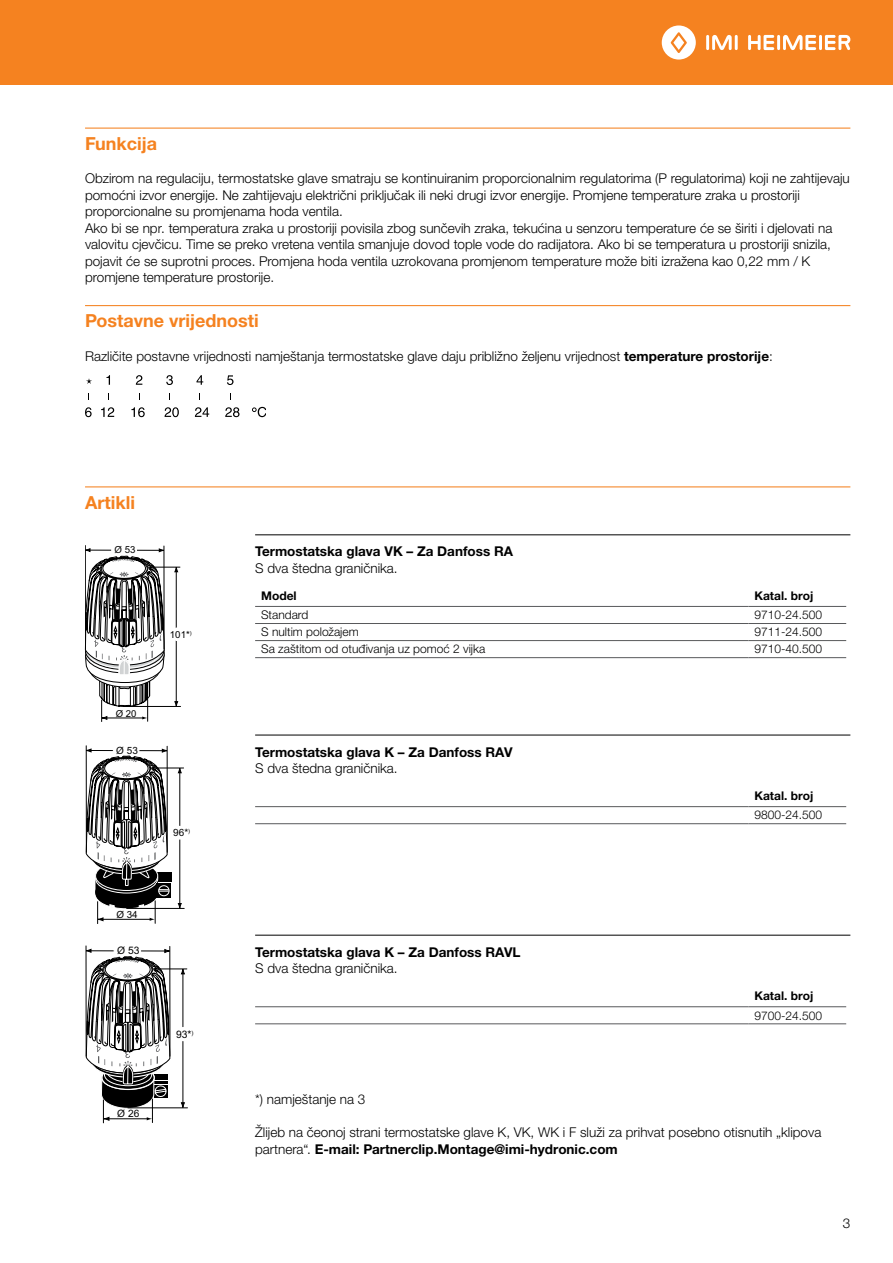
<style>
.page{position:relative;width:893px;height:1263px;background:#fff}
.page>*{position:absolute;margin:0;border:0;box-sizing:border-box;transform-origin:0 0}
.t1{font:700 18px "Helvetica Neue LTW1 G";color:#f58220}
.t2{font:300 13.5px/16.5px "Helvetica Neue LTW1 G";color:#000}
.t3{font:700 13.5px "Helvetica Neue LTW1 G";color:#000}
.t4{font:300 12px "Helvetica Neue LTW1 G";color:#000}
.t5{font:700 12px "Helvetica Neue LTW1 G";color:#000}
.t6{font:10.35px "Arial";color:#000}
.t7{font:10.2px "Arial";color:#000}
.t8{font:10.05px "Arial";color:#000}
.t9{font:9.9px "Arial";color:#000}
.t10{font:9.75px "Arial";color:#000}
.t11{font:9.6px "Arial";color:#000}
.s1{font-weight:700}
</style>
<div class="page">
<div style="left:0;top:0;width:893px;height:85px;background:#f58220"></div>
<hr style="left:706px;top:35px;width:3px;height:15px;background:#fff">
<hr style="left:735px;top:35px;width:3px;height:15px;background:#fff">
<svg style="left:712px;top:35px;width:20px;height:15px"></svg>
<svg style="left:662px;top:25px;width:34px;height:35px"></svg>
<hr style="left:777px;top:35px;width:3px;height:15px;background:#fff">
<svg style="left:748px;top:35px;width:26px;height:15px"></svg>
<hr style="left:819px;top:35px;width:3px;height:15px;background:#fff">
<svg style="left:783px;top:35px;width:33px;height:15px"></svg>
<svg style="left:825px;top:35px;width:25px;height:15px"></svg>
<hr style="left:85px;top:128px;width:765px;height:1px;background:#f58220">
<hr style="left:85px;top:305px;width:765px;height:1px;background:#f58220">
<hr style="left:85px;top:486px;width:765px;height:1px;background:#f58220">
<hr style="left:255px;top:534px;width:595px;height:1px;background:#000">
<hr style="left:255px;top:735px;width:595px;height:1px;background:#000">
<hr style="left:255px;top:606px;width:493px;height:1px;background:#58595b">
<hr style="left:748px;top:606px;width:98px;height:1px;background:#58595b">
<hr style="left:255px;top:623px;width:493px;height:1px;background:#58595b">
<hr style="left:748px;top:623px;width:98px;height:1px;background:#58595b">
<hr style="left:255px;top:640px;width:493px;height:1px;background:#58595b">
<hr style="left:255px;top:657px;width:493px;height:1px;background:#58595b">
<hr style="left:748px;top:640px;width:98px;height:1px;background:#58595b">
<hr style="left:748px;top:657px;width:98px;height:1px;background:#58595b">
<hr style="left:255px;top:935px;width:595px;height:1px;background:#000">
<hr style="left:255px;top:806px;width:493px;height:1px;background:#58595b">
<hr style="left:255px;top:823px;width:493px;height:1px;background:#58595b">
<hr style="left:748px;top:806px;width:98px;height:1px;background:#58595b">
<hr style="left:748px;top:823px;width:98px;height:1px;background:#58595b">
<hr style="left:255px;top:1006px;width:493px;height:1px;background:#58595b">
<hr style="left:255px;top:1023px;width:493px;height:1px;background:#58595b">
<hr style="left:748px;top:1006px;width:98px;height:1px;background:#58595b">
<hr style="left:748px;top:1023px;width:98px;height:1px;background:#58595b">
<svg style="left:86px;top:378px;width:6px;height:6px"></svg>
<svg style="left:106px;top:375px;width:4px;height:10px"></svg>
<svg style="left:136px;top:375px;width:6px;height:10px"></svg>
<svg style="left:166px;top:375px;width:7px;height:10px"></svg>
<svg style="left:196px;top:375px;width:7px;height:10px"></svg>
<svg style="left:227px;top:375px;width:6px;height:10px"></svg>
<svg style="left:85px;top:407px;width:7px;height:10px"></svg>
<svg style="left:101px;top:407px;width:13px;height:10px"></svg>
<svg style="left:131px;top:407px;width:14px;height:10px"></svg>
<svg style="left:165px;top:407px;width:14px;height:10px"></svg>
<svg style="left:195px;top:407px;width:14px;height:10px"></svg>
<svg style="left:225px;top:407px;width:14px;height:10px"></svg>
<svg style="left:252px;top:407px;width:13px;height:10px"></svg>
<hr style="left:148px;top:567px;width:32px;height:1px;background:#000">
<hr style="left:125px;top:706px;width:56px;height:1px;background:#000">
<hr style="left:176px;top:571px;width:1px;height:131px;background:#000">
<svg style="left:174px;top:701px;width:4px;height:5px"></svg>
<svg style="left:174px;top:567px;width:4px;height:5px"></svg>
<hr style="left:175px;top:627px;width:3px;height:14px;background:#fff;border-radius:2px">
<svg style="left:85px;top:545px;width:83px;height:176px"></svg>
<hr style="left:151px;top:768px;width:33px;height:1px;background:#000">
<hr style="left:127px;top:908px;width:57px;height:1px;background:#000">
<hr style="left:180px;top:772px;width:1px;height:132px;background:#000">
<svg style="left:178px;top:903px;width:4px;height:6px"></svg>
<svg style="left:178px;top:767px;width:4px;height:6px"></svg>
<hr style="left:178px;top:826px;width:4px;height:14px;background:#fff;border-radius:2px">
<svg style="left:85px;top:745px;width:86px;height:179px"></svg>
<hr style="left:153px;top:969px;width:34px;height:1px;background:#000">
<hr style="left:128px;top:1107px;width:59px;height:1px;background:#000">
<hr style="left:183px;top:973px;width:1px;height:130px;background:#000">
<svg style="left:181px;top:1102px;width:4px;height:7px"></svg>
<svg style="left:181px;top:968px;width:4px;height:6px"></svg>
<hr style="left:181px;top:1027px;width:4px;height:14px;background:#fff;border-radius:2px">
<svg style="left:85px;top:945px;width:89px;height:178px"></svg>
<h1 class="t1" style="left:85px;top:132px;width:73px">Funkcija</h1>
<p class="t2" style="left:85px;top:170px;width:766px">Obzirom na regulaciju, termostatske glave smatraju se kontinuiranim proporcionalnim regulatorima (P regulatorima) koji ne zahtijevaju pomoćni izvor energije. Ne zahtijevaju električni priključak ili neki drugi izvor energije. Promjene temperature zraka u prostoriji proporcionalne su promjenama hoda ventila.<br>Ako bi se npr. temperatura zraka u prostoriji povisila zbog sunčevih zraka, tekućina u senzoru temperature će se širiti i djelovati na valovitu cjevčicu. Time se preko vretena ventila smanjuje dovod tople vode do radijatora. Ako bi se temperatura u prostoriji snizila, pojavit će se suprotni proces. Promjena hoda ventila uzrokovana promjenom temperature može biti izražena kao 0,22 mm / K promjene temperature prostorije.</p>
<h1 class="t1" style="left:85px;top:310px;width:175px">Postavne vrijednosti</h1>
<p class="t2" style="left:85px;top:348px;width:689px">Različite postavne vrijednosti namještanja termostatske glave daju približno željenu vrijednost <span class="s1">temperature prostorije</span>:</p>
<h1 class="t1" style="left:85px;top:491px;width:51px">Artikli</h1>
<p class="t10" style="left:115px;top:543px;width:23px">Ø 53</p>
<p class="t11" style="left:116px;top:707px;width:22px">Ø 20</p>
<p class="t8" style="left:116px;top:743px;width:23px">Ø 53</p>
<p class="t9" style="left:116px;top:908px;width:23px">Ø 34</p>
<p class="t6" style="left:117px;top:944px;width:24px">Ø 53</p>
<p class="t7" style="left:117px;top:1107px;width:24px">Ø 26</p>
<p class="t10" style="left:170px;top:628px;width:23px">101*<sup>)</sup></p>
<p class="t8" style="left:173px;top:826px;width:18px">96*<sup>)</sup></p>
<p class="t6" style="left:176px;top:1027px;width:19px">93*<sup>)</sup></p>
<p class="t3" style="left:255px;top:543px;width:259px">Termostatska glava VK – Za Danfoss RA</p>
<p class="t2" style="left:255px;top:560px;width:144px">S dva štedna graničnika.</p>
<p class="t5" style="left:261px;top:588px;width:37px">Model</p>
<p class="t5" style="left:754px;top:588px;width:61px">Katal. broj</p>
<p class="t4" style="left:261px;top:608px;width:49px">Standard</p>
<p class="t4" style="left:754px;top:608px;width:69px">9710-24.500</p>
<p class="t4" style="left:261px;top:625px;width:99px">S nultim položajem</p>
<p class="t4" style="left:754px;top:625px;width:69px">9711-24.500</p>
<p class="t4" style="left:261px;top:642px;width:226px">Sa zaštitom od otuđivanja uz pomoć 2 vijka</p>
<p class="t4" style="left:754px;top:642px;width:69px">9710-40.500</p>
<p class="t3" style="left:255px;top:743px;width:259px">Termostatska glava K – Za Danfoss RAV</p>
<p class="t2" style="left:255px;top:760px;width:144px">S dva štedna graničnika.</p>
<p class="t5" style="left:754px;top:788px;width:61px">Katal. broj</p>
<p class="t4" style="left:754px;top:808px;width:69px">9800-24.500</p>
<p class="t3" style="left:255px;top:944px;width:267px">Termostatska glava K – Za Danfoss RAVL</p>
<p class="t2" style="left:255px;top:960px;width:144px">S dva štedna graničnika.</p>
<p class="t5" style="left:754px;top:989px;width:61px">Katal. broj</p>
<p class="t4" style="left:754px;top:1008px;width:69px">9700-24.500</p>
<p class="t2" style="left:255px;top:1091px;width:112px">*) namještanje na 3</p>
<p class="t2" style="left:255px;top:1124px;width:568px">Žlijeb na čeonoj strani termostatske glave K, VK, WK i F služi za prihvat posebno otisnutih „klipova partnera“. <span class="s1">E-mail: Partnerclip.Montage@imi-hydronic.com</span></p>
<p class="t2" style="left:843px;top:1215px;width:9px">3</p>
</div>
